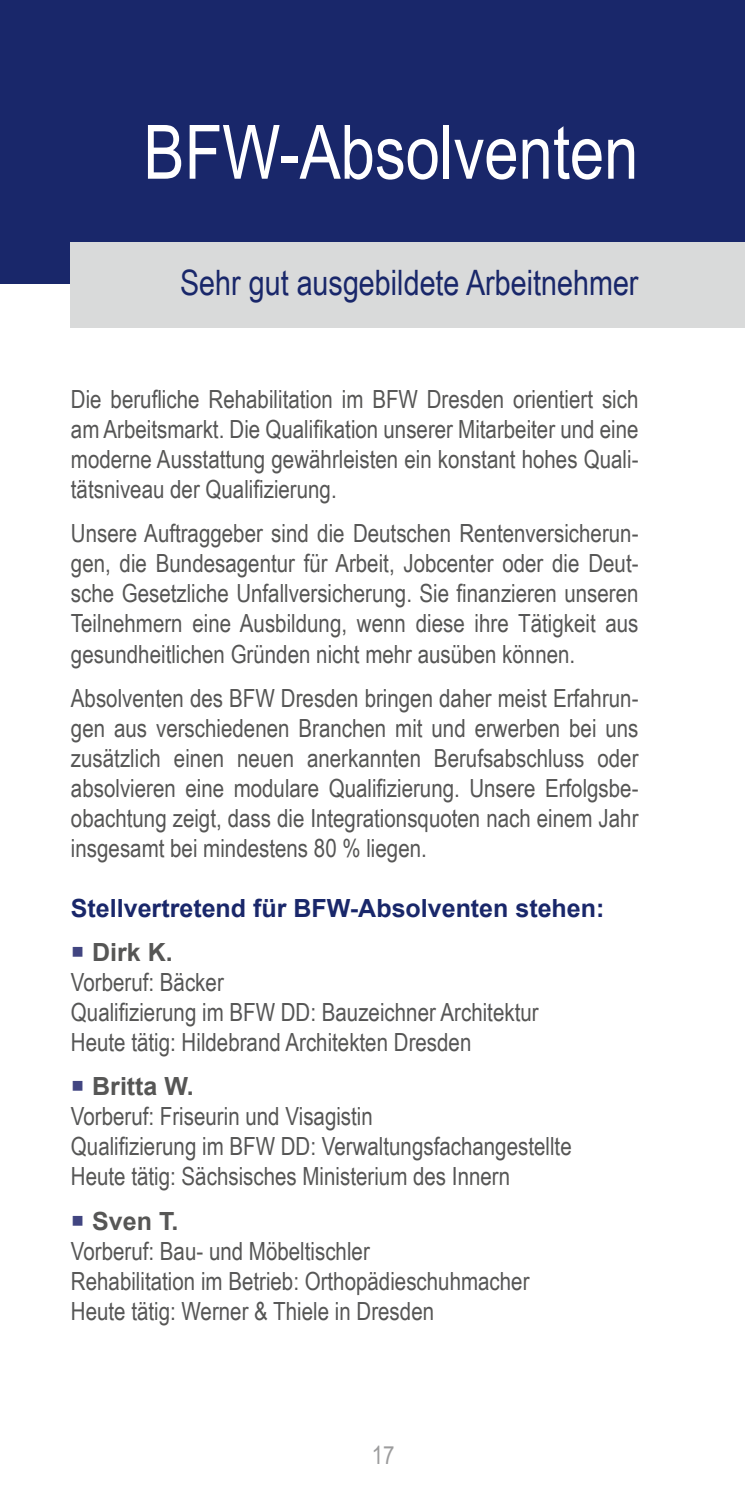
<style>
.page{position:relative;width:745px;height:1489px;background:#fff}
.page>*{position:absolute;margin:0;border:0;box-sizing:border-box;transform-origin:0 0}
.t1{font:75px "Arial Narrow";color:#fff}
.t2{font:35px "Arial Narrow";color:#19276a}
.t3{font:25px/30px "Arial Narrow";color:#565655;text-align:justify}
.t4{font:700 25px "Arial";color:#19276a}
.t5{font:700 25px "Arial";color:#565655}
.t6{font:25px "Arial Narrow";color:#9c9c9d}
</style>
<div class="page">
<div style="left:0;top:0;width:744px;height:283px;background:#19276a"></div>
<div style="left:71px;top:243px;width:673px;height:85px;background:#d9dada"></div>
<h1 class="t1" style="left:143px;top:97px;width:496px">BFW-Absolventen</h1>
<h2 class="t2" style="left:180px;top:257px;width:459px">Sehr gut ausgebildete Arbeitnehmer</h2>
<p class="t3" style="left:71px;top:383px;width:568px">Die berufliche Rehabilitation im BFW Dresden orientiert sich am Arbeitsmarkt. Die Qualifikation unserer Mitarbeiter und eine moderne Ausstattung gewährleisten ein konstant hohes Quali&shy;tätsniveau der Qualifizierung.</p>
<p class="t3" style="left:71px;top:517px;width:568px">Unsere Auftraggeber sind die Deutschen Rentenversicherun&shy;gen, die Bundesagentur für Arbeit, Jobcenter oder die Deut&shy;sche Gesetzliche Unfallversicherung. Sie finanzieren unseren Teilnehmern eine Ausbildung, wenn diese ihre Tätigkeit aus gesundheitlichen Gründen nicht mehr ausüben können.</p>
<p class="t3" style="left:71px;top:682px;width:568px">Absolventen des BFW Dresden bringen daher meist Erfahrun&shy;gen aus verschiedenen Branchen mit und erwerben bei uns zusätzlich einen neuen anerkannten Berufsabschluss oder absolvieren eine modulare Qualifizierung. Unsere Erfolgsbe&shy;obachtung zeigt, dass die Integrationsquoten nach einem Jahr insgesamt bei mindestens 80 % liegen.</p>
<p class="t4" style="left:71px;top:890px;width:534px">Stellvertretend für BFW-Absolventen stehen:</p>
<p class="t5" style="left:92px;top:934px;width:82px">Dirk K.</p>
<p class="t3" style="left:71px;top:966px;width:469px;text-align:left">Vorberuf: Bäcker<br>Qualifizierung im BFW DD: Bauzeichner Architektur<br>Heute tätig: Hildebrand Architekten Dresden</p>
<p class="t5" style="left:92px;top:1068px;width:103px">Britta W.</p>
<p class="t3" style="left:71px;top:1100px;width:502px;text-align:left">Vorberuf: Friseurin und Visagistin<br>Qualifizierung im BFW DD: Verwaltungsfachangestellte<br>Heute tätig: Sächsisches Ministerium des Innern</p>
<p class="t5" style="left:92px;top:1202px;width:88px">Sven T.</p>
<p class="t3" style="left:71px;top:1234px;width:460px;text-align:left">Vorberuf: Bau- und Möbeltischler<br>Rehabilitation im Betrieb: Orthopädieschuhmacher<br>Heute tätig: Werner &amp; Thiele in Dresden</p>
<p class="t6" style="left:371px;top:1436px;width:24px">17</p>
</div>
